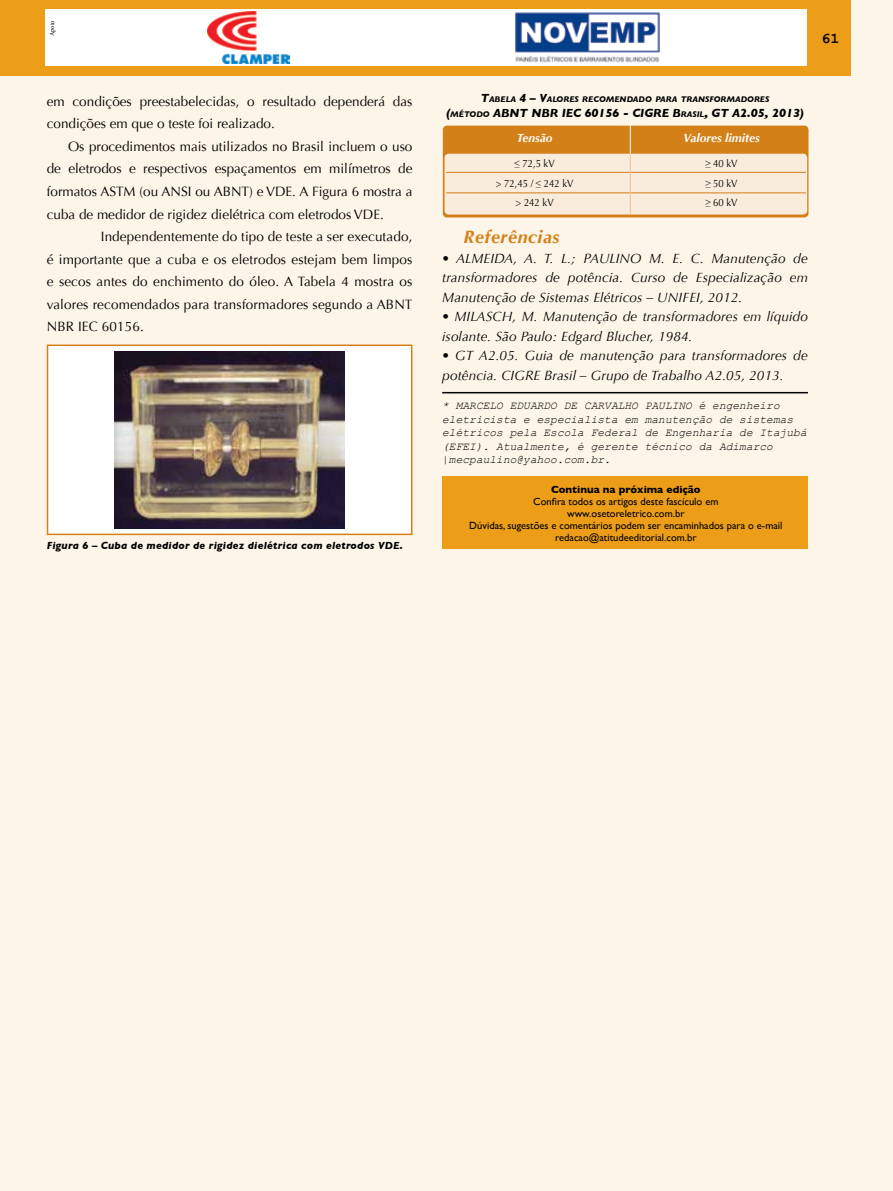
<style>
.page{position:relative;width:893px;height:1191px;background:#fdf5e8}
.page>*{position:absolute;margin:0;border:0;box-sizing:border-box;transform-origin:0 0}
.t1{font:italic 700 18px "Optima";letter-spacing:.03em;color:#d48018}
.t2{font:700 15px "Courier New";color:#000}
.t3{font:13.5px/22.5px "Optima";color:#000}
.t4{font:italic 13.5px/19.5px "Optima";letter-spacing:.01em;color:#000}
.t5{font:italic 700 12px "Gill Sans";color:#000}
.t6{font:italic 700 12px "Optima";color:#fff}
.t7{font:italic 11.25px/13.5px "Courier New";color:#000}
.t8{font:10.5px/12px "Gill Sans";color:#000;text-align:center}
.t9{font:italic 700 10.5px "Gill Sans";letter-spacing:.02em;color:#000}
.t10{font:10.5px/19.5px "Optima";color:#000;text-align:center;scale:.91 1}
.t11{font:700 10.5px "Gill Sans";color:#000}
.t12{font:italic 700 8.4px/15px "Gill Sans";color:#000}
.t13{font:6.3px "Minion Pro";letter-spacing:-.005em;color:#000}
.s1{font-size:12px}
.s2{font-size:8.4px}
</style>
<div class="page">
<div style="left:0;top:0;width:850px;height:76px;background:#ed9e19"></div>
<div style="left:45px;top:9px;width:761px;height:57px;background:#fff"></div>
<img style="left:207px;top:11px;width:82px;height:52px">
<img style="left:515px;top:12px;width:145px;height:51px">
<hr style="left:442px;top:392px;width:366px;height:1px;background:#000">
<div style="left:442px;top:476px;width:366px;height:73px;background:#ed9e19"></div>
<div style="left:443px;top:126px;width:365px;height:91px;background:#d48018;border-radius:4px"></div>
<div style="left:444px;top:154px;width:363px;height:60px;background:#f9ecdd;border-radius:4px"></div>
<hr style="left:446px;top:172px;width:360px;height:1px;background:#d48018">
<hr style="left:446px;top:193px;width:360px;height:1px;background:#d48018">
<hr style="left:630px;top:154px;width:1px;height:60px;background:#edc191">
<svg style="left:630px;top:126px;width:1px;height:28px"></svg>
<div style="left:47px;top:344px;width:365px;height:191px;background:#fff;border:2px solid #d48018"></div>
<img style="left:114px;top:351px;width:231px;height:177px">
<p class="t13" style="left:48px;top:36px;width:17px;rotate:-90deg">Apoio</p>
<p class="t3" style="left:47px;top:90px;width:367px">em condições preestabelecidas, o resultado dependerá das condições em que o teste foi realizado.</p>
<p class="t3" style="left:68px;top:135px;width:346px">Os procedimentos mais utilizados no Brasil incluem o uso</p>
<p class="t3" style="left:47px;top:158px;width:367px">de eletrodos e respectivos espaçamentos em milímetros de</p>
<p class="t3" style="left:47px;top:180px;width:367px">formatos ASTM (ou ANSI ou ABNT) e VDE. A Figura 6 mostra a</p>
<p class="t3" style="left:47px;top:203px;width:339px">cuba de medidor de rigidez dielétrica com eletrodos VDE.</p>
<p class="t3" style="left:101px;top:225px;width:313px">Independentemente do tipo de teste a ser executado,</p>
<p class="t3" style="left:47px;top:248px;width:367px">é importante que a cuba e os eletrodos estejam bem limpos</p>
<p class="t3" style="left:47px;top:270px;width:367px">e secos antes do enchimento do óleo. A Tabela 4 mostra os</p>
<p class="t3" style="left:47px;top:293px;width:367px">valores recomendados para transformadores segundo a ABNT</p>
<p class="t3" style="left:47px;top:315px;width:99px">NBR IEC 60156.</p>
<p class="t9" style="left:47px;top:539px;width:358px">Figura 6 – Cuba de medidor de rigidez dielétrica com eletrodos VDE.</p>
<p class="t2" style="left:821px;top:29px;width:19px">61</p>
<p class="t12" style="left:446px;top:91px;width:325px;text-indent:35px"><span class="s1">T</span>ABELA <span class="s1">4 – V</span>ALORES RECOMENDADO PARA TRANSFORMADORES <span class="s1">(</span>MÉTODO <span class="s1">ABN</span></p>
<p class="t5" style="left:520px;top:106px;width:22px">T NBR</p>
<p class="t5" style="left:562px;top:106px;width:8px">IEC</p>
<p class="t5" style="left:585px;top:106px;width:56px">60156 - CIGRE</p>
<p class="t5" style="left:673px;top:106px;width:133px">B<span class="s2">RASIL</span>, GT A2.05, 2013)</p>
<p class="t6" style="left:517px;top:130px;width:37px">Tensão</p>
<p class="t10" style="left:496px;top:154px;width:87px">≤ 72,5 kV<br>&gt; 72,45 / ≤ 242 kV &gt; 242 kV</p>
<p class="t6" style="left:683px;top:130px;width:78px">Valores limites</p>
<p class="t10" style="left:705px;top:154px;width:37px;text-align:justify">≥ 40 kV ≥ 50 kV ≥ 60 kV</p>
<h1 class="t1" style="left:463px;top:226px;width:98px">Referências</h1>
<p class="t4" style="left:442px;top:248px;width:367px;text-align:justify">• ALMEIDA, A. T. L.; PAULINO M. E. C. Manutenção de transformadores de potência. Curso de Especialização em Manutenção de Sistemas Elétricos – UNIFEI, 2012.</p>
<p class="t4" style="left:442px;top:307px;width:367px">• MILASCH, M. Manutenção de transformadores em líquido isolante. São Paulo: Edgard Blucher, 1984.</p>
<p class="t4" style="left:442px;top:346px;width:367px">• GT A2.05. Guia de manutenção para transformadores de potência. CIGRE Brasil – Grupo de Trabalho A2.05, 2013.</p>
<p class="t7" style="left:442px;top:398px;width:366px">* Marcelo Eduardo de Carvalho Paulino é engenheiro eletricista e especialista em manutenção de sistemas elétricos pela Escola Federal de Engenharia de Itajubá (EFEI). Atualmente, é gerente técnico da Adimarco |mecpaulino@yahoo.com.br.</p>
<p class="t11" style="left:551px;top:481px;width:151px">Continua na próxima edição</p>
<p class="t8" style="left:469px;top:495px;width:315px">Confira todos os artigos deste fascículo em<br>www.osetoreletrico.com.br<br>Dúvidas, sugestões e comentários podem ser encaminhados para o e-mail redacao@atitudeeditorial.com.br</p>
</div>
